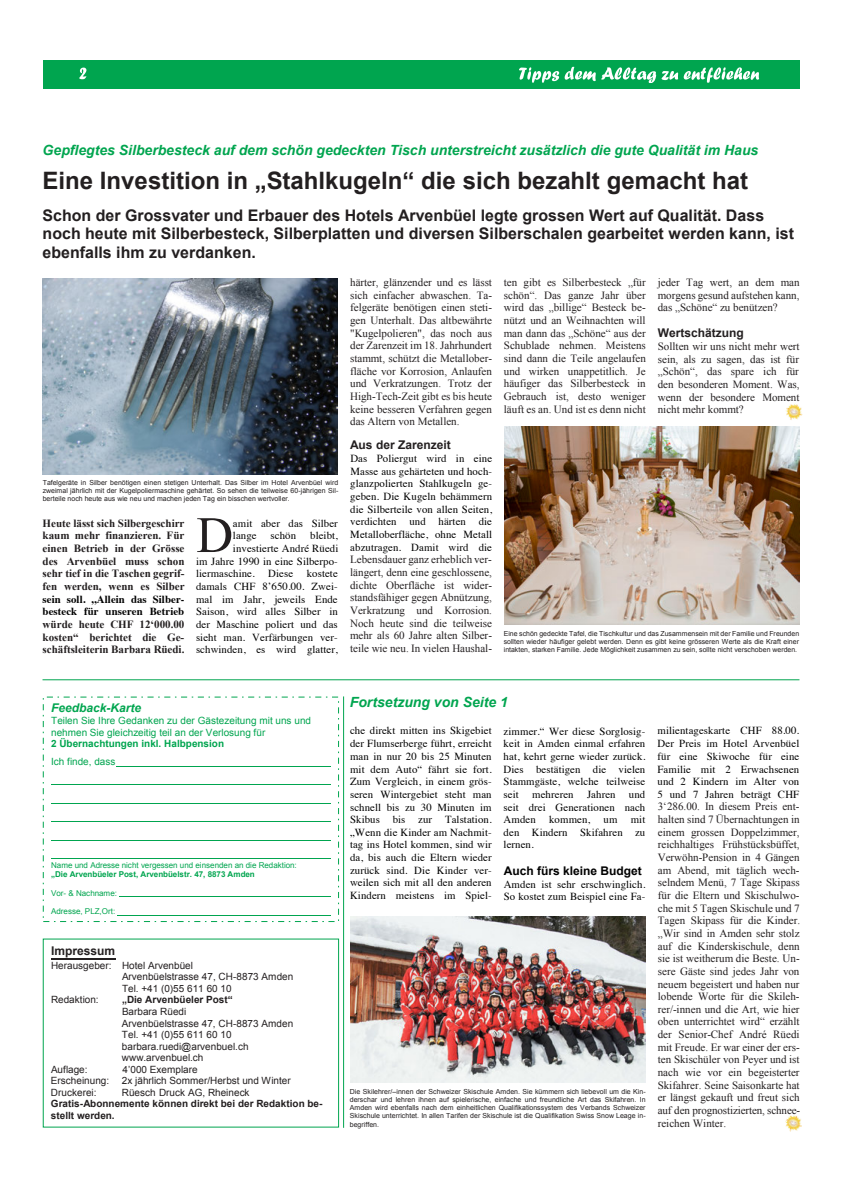
<style>
.page{position:relative;width:842px;height:1191px;background:#fff}
.page>*{position:absolute;margin:0;border:0;box-sizing:border-box;transform-origin:0 0}
.t1{font:51px "Times";color:#231f20}
.t2{font:700 24px "Arial";color:#231f20}
.t3{font:700 16px/18.4px "Arial";color:#231f20}
.t4{font:italic 700 14px "Arial";color:#00a54f}
.t5{font:700 12px "Arial";color:#231f20}
.t6{font:700 12px "Arial";color:#000}
.t7{font:italic 700 12px "Arial";color:#00a54f}
.t8{font:11px/12.6px "Times";color:#231f20;text-align:justify}
.t9{font:700 11px/12.6px "Times";color:#231f20;text-align:justify}
.t10{font:10.8px/12.7px "Times";letter-spacing:.01em;color:#000;text-align:justify}
.t11{font:700 10.8px/12.7px "Times";letter-spacing:.01em;color:#000}
.t12{font:10px/11.5px "Arial";color:#231f20}
.t13{font:10px/11.5px "Arial";color:#00a54f}
.t14{font:700 10px/11.6px "Arial";color:#231f20}
.t15{font:8px/9.1px "Arial";letter-spacing:-.005em;color:#00a54f}
.t16{font:7px/8px "Arial";color:#231f20;text-align:justify}
.s1{font-weight:700}
.s2{font-weight:400}
</style>
<div class="page">
<div style="left:43px;top:60px;width:757px;height:29px;background:#00a54f"></div>
<svg style="left:79px;top:68px;width:7px;height:11px"></svg>
<svg style="left:519px;top:67px;width:40px;height:15px"></svg>
<svg style="left:565px;top:67px;width:113px;height:15px"></svg>
<svg style="left:684px;top:67px;width:75px;height:15px"></svg>
<hr style="left:116px;top:766px;width:214px;height:1px;background:#00a54f">
<hr style="left:51px;top:784px;width:279px;height:1px;background:#00a54f">
<hr style="left:51px;top:803px;width:279px;height:1px;background:#00a54f">
<hr style="left:51px;top:821px;width:279px;height:1px;background:#00a54f">
<hr style="left:51px;top:840px;width:279px;height:1px;background:#00a54f">
<hr style="left:51px;top:858px;width:279px;height:1px;background:#00a54f">
<hr style="left:119px;top:896px;width:211px;height:1px;background:#00a54f">
<hr style="left:117px;top:914px;width:213px;height:1px;background:#00a54f">
<hr style="left:51px;top:958px;width:64px;height:1px;background:#231f20">
<img style="left:785px;top:1115px;width:17px;height:17px">
<img style="left:786px;top:404px;width:17px;height:16px">
<hr style="left:43px;top:679px;width:756px;height:1px;background:#00a54f">
<hr style="left:343px;top:696px;width:1px;height:431px;background:#00a54f">
<img style="left:43px;top:278px;width:295px;height:197px">
<img style="left:350px;top:916px;width:295px;height:166px">
<img style="left:504px;top:427px;width:295px;height:197px">
<p class="t4" style="left:43px;top:140px;width:717px">Gepflegtes Silberbesteck auf dem schön gedeckten Tisch unterstreicht zusätzlich die gute Qualität im Haus</p>
<p class="t2" style="left:43px;top:165px;width:707px">Eine Investition in „Stahlkugeln“ die sich bezahlt gemacht hat</p>
<p class="t3" style="left:43px;top:207px;width:753px">Schon der Grossvater und Erbauer des Hotels Arvenbüel legte grossen Wert auf Qualität. Dass noch heute mit Silberbesteck, Silberplatten und diversen Silberschalen gearbeitet werden kann, ist ebenfalls ihm zu verdanken.</p>
<p class="t16" style="left:43px;top:479px;width:297px">Tafelgeräte in Silber benötigen einen stetigen Unterhalt. Das Silber im Hotel Arvenbüel wird zweimal jährlich mit der Kugelpoliermaschine gehärtet. So sehen die teilweise 60-jährigen Sil&shy;berteile noch heute aus wie neu und machen jeden Tag ein bisschen wertvoller.</p>
<p class="t9" style="left:43px;top:516px;width:143px">Heute lässt sich Silbergeschirr kaum mehr finanzieren. Für einen Betrieb in der Grösse des Arvenbüel muss schon sehr tief in die Taschen gegrif&shy;fen werden, wenn es Silber</p>
<p class="t9" style="left:43px;top:617px;width:143px">würde heute CHF 12‘000.00 kosten“ berichtet die Ge&shy;schäftsleiterin Barbara Rüedi.</p>
<p class="t11" style="left:43px;top:591px;width:143px">sein soll. „Allein das Silber&shy;besteck für unseren Betrieb</p>
<p class="t1" style="left:196px;top:500px;width:38px">D</p>
<p class="t10" style="left:233px;top:516px;width:106px">amit aber das Silber lange</p>
<p class="t10" style="left:196px;top:528px;width:144px;text-align:right">bleibt,<br>investierte André Rüedi<br>im Jahre 1990 in eine Silberpo&shy;liermaschine. Diese kostete damals CHF 8’650.00. Zwei&shy;mal im Jahr, jeweils Ende<br>Saison, wird alles Silber in der Maschine poliert und das sieht man. Verfärbungen ver&shy;schwinden, es wird glatter,</p>
<p class="t10" style="left:271px;top:528px;width:27px">schön</p>
<p class="t8" style="left:350px;top:276px;width:144px">härter, glänzender und es lässt sich einfacher abwaschen. Ta&shy;felgeräte benötigen einen steti&shy;gen Unterhalt. Das altbewährte "Kugelpolieren", das noch aus der Zarenzeit im 18. Jahrhundert stammt, schützt die Metallober&shy;fläche vor Korrosion, Anlaufen und Verkratzungen. Trotz der High-Tech-Zeit gibt es bis heute keine besseren Verfahren gegen das Altern von Metallen.</p>
<p class="t5" style="left:350px;top:437px;width:102px">Aus der Zarenzeit</p>
<p class="t10" style="left:350px;top:451px;width:143px">Das Poliergut wird in eine Masse aus gehärteten und hoch&shy;glanzpolierten Stahlkugeln ge&shy;geben. Die Kugeln behämmern die Silberteile von allen Seiten, verdichten und härten die Metalloberfläche, ohne Metall abzutragen. Damit wird die</p>
<p class="t8" style="left:350px;top:553px;width:144px">Lebensdauer ganz erheblich ver&shy;längert, denn eine geschlossene, dichte Oberfläche ist wider&shy;standsfähiger gegen Abnützung, Verkratzung und Korrosion.<br>Noch heute sind die teilweise mehr als 60 Jahre alten Silber&shy;teile wie neu. In vielen Haushal-</p>
<p class="t8" style="left:504px;top:276px;width:143px">ten gibt es Silberbesteck „für schön“. Das ganze Jahr über wird das „billige“ Besteck be&shy;nützt und an Weihnachten will man dann das „Schöne“ aus der Schublade nehmen. Meistens sind dann die Teile angelaufen und wirken unappetitlich. Je häufiger das Silberbesteck in Gebrauch ist, desto weniger läuft es an. Und ist es denn nicht</p>
<p class="t8" style="left:658px;top:276px;width:143px">jeder Tag wert, an dem man morgens gesund aufstehen kann, das „Schöne“ zu benützen?</p>
<p class="t5" style="left:658px;top:325px;width:88px">Wertschätzung</p>
<p class="t8" style="left:658px;top:340px;width:143px">Sollten wir uns nicht mehr wert sein, als zu sagen, das ist für „Schön“, das spare ich für den besonderen Moment. Was, wenn der besondere Moment nicht mehr kommt?</p>
<p class="t16" style="left:504px;top:629px;width:297px">Eine schön gedeckte Tafel, die Tischkultur und das Zusammensein mit der Familie und Freunden sollten wieder häufiger gelebt werden. Denn es gibt keine grösseren Werte als die Kraft einer intakten, starken Familie. Jede Möglichkeit zusammen zu sein, sollte nicht verschoben werden.</p>
<p class="t7" style="left:51px;top:700px;width:92px">Feedback-Karte</p>
<p class="t13" style="left:51px;top:715px;width:261px">Teilen Sie Ihre Gedanken zu der Gästezeitung mit uns und nehmen Sie gleichzeitig teil an der Verlosung für<br><span class="s1">2 Übernachtungen inkl. Halbpension</span></p>
<p class="t13" style="left:51px;top:755px;width:66px">Ich finde, dass</p>
<p class="t15" style="left:51px;top:860px;width:247px">Name und Adresse nicht vergessen und einsenden an die Redaktion: <span class="s1">„Die Arvenbüeler Post, Arvenbüelstr. 47, 8873 Amden</span></p>
<p class="t15" style="left:51px;top:888px;width:67px">Vor- &amp; Nachname:</p>
<p class="t15" style="left:51px;top:906px;width:66px">Adresse, PLZ,Ort:</p>
<p class="t5" style="left:51px;top:943px;width:66px">Impressum</p>
<p class="t12" style="left:51px;top:959px;width:143px">Herausgeber: Hotel Arvenbüel</p>
<p class="t12" style="left:122px;top:971px;width:173px">Arvenbüelstrasse 47, CH-8873 Amden</p>
<p class="t12" style="left:122px;top:982px;width:111px">Tel. +41 (0)55 611 60 10</p>
<p class="t12" style="left:51px;top:994px;width:49px">Redaktion:</p>
<p class="t12" style="left:122px;top:994px;width:173px"><span class="s1">„Die Arvenbüeler Post“<br></span>Barbara Rüedi<br>Arvenbüelstrasse 47, CH-8873 Amden<br>Tel. +41 (0)55 611 60 10 barbara.ruedi@arvenbuel.ch www.arvenbuel.ch</p>
<p class="t12" style="left:51px;top:1063px;width:38px">Auflage:</p>
<p class="t12" style="left:122px;top:1063px;width:77px">4’000 Exemplare</p>
<p class="t12" style="left:51px;top:1075px;width:60px">Erscheinung:</p>
<p class="t12" style="left:122px;top:1075px;width:170px">2x jährlich Sommer/Herbst und Winter</p>
<p class="t12" style="left:51px;top:1086px;width:47px">Druckerei:</p>
<p class="t14" style="left:51px;top:1086px;width:273px;text-indent:71px"><span class="s2">Rüesch Druck AG, Rheineck<br></span>Gratis-Abonnemente können direkt bei der Redaktion be&shy;stellt werden.</p>
<p class="t4" style="left:350px;top:692px;width:159px">Fortsetzung von Seite 1</p>
<p class="t10" style="left:350px;top:723px;width:143px">che direkt mitten ins Skigebiet der Flumserberge führt, erreicht man in nur 20 bis 25 Minuten mit dem Auto“ fährt sie fort.<br>Zum Vergleich, in einem grös&shy;seren Wintergebiet steht man schnell bis zu 30 Minuten im Skibus bis zur Talstation. „Wenn die Kinder am Nachmit&shy;tag ins Hotel kommen, sind wir da, bis auch die Eltern wieder zurück sind. Die Kinder ver&shy;weilen sich mit all den anderen Kindern meistens im Spiel-</p>
<p class="t10" style="left:504px;top:723px;width:143px">zimmer.“ Wer diese Sorglosig&shy;keit in Amden einmal erfahren hat, kehrt gerne wieder zurück.<br>Dies bestätigen die vielen Stammgäste, welche teilweise seit mehreren Jahren und seit drei Generationen nach Amden kommen, um mit den Kindern Skifahren zu lernen.</p>
<p class="t6" style="left:504px;top:862px;width:140px">Auch fürs kleine Budget</p>
<p class="t10" style="left:504px;top:876px;width:143px">Amden ist sehr erschwinglich.<br>So kostet zum Beispiel eine Fa-</p>
<p class="t16" style="left:350px;top:1088px;width:297px">Die Skilehrer/–innen der Schweizer Skischule Amden. Sie kümmern sich liebevoll um die Kin&shy;derschar und lehren ihnen auf spielerische, einfache und freundliche Art das Skifahren. In Amden wird ebenfalls nach dem einheitlichen Qualifikationssystem des Verbands Schweizer Skischule unterrichtet. In allen Tarifen der Skischule ist die Qualifikation Swiss Snow Leage in&shy;begriffen.</p>
<p class="t10" style="left:657px;top:723px;width:143px">milientageskarte CHF 88.00.<br>Der Preis im Hotel Arvenbüel für eine Skiwoche für eine Familie mit 2 Erwachsenen und 2 Kindern im Alter von 5 und 7 Jahren beträgt CHF</p>
<p class="t8" style="left:658px;top:800px;width:144px">3‘286.00. In diesem Preis ent&shy;halten sind 7 Übernachtungen in einem grossen Doppelzimmer, reichhaltiges Frühstücksbüffet, Verwöhn-Pension in 4 Gängen am Abend, mit täglich wech&shy;selndem Menü, 7 Tage Skipass für die Eltern und Skischulwo&shy;che mit 5 Tagen Skischule und 7<br>Tagen Skipass für die Kinder. „Wir sind in Amden sehr stolz auf die Kinderskischule, denn sie ist weitherum die Beste. Un&shy;sere Gäste sind jedes Jahr von neuem begeistert und haben nur lobende Worte für die Skileh&shy;rer/-innen und die Art, wie hier oben unterrichtet wird“ erzählt der Senior-Chef André Rüedi mit Freude. Er war einer der ers&shy;ten Skischüler von Peyer und ist nach wie vor ein begeisterter Skifahrer. Seine Saisonkarte hat er längst gekauft und freut sich auf den prognostizierten, schnee&shy;reichen Winter.</p>
</div>
